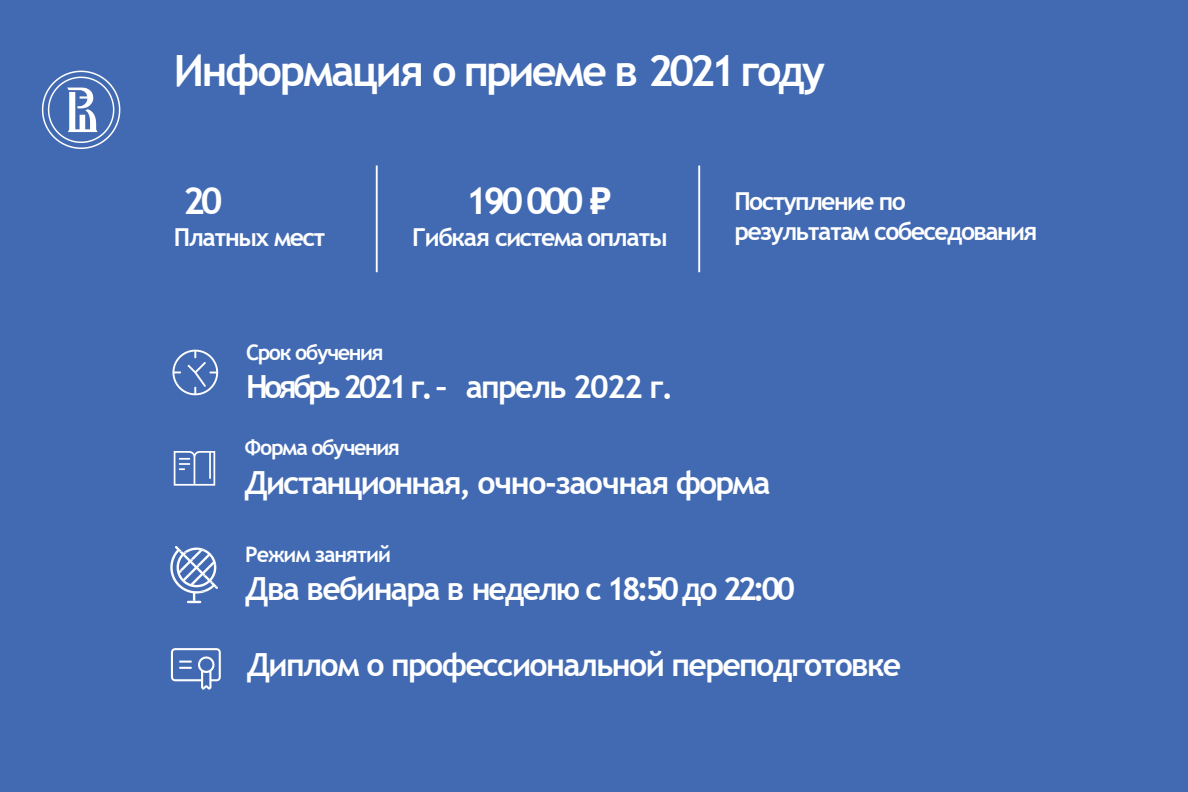
<style>
.page{position:relative;width:1188px;height:792px;background:#fff}
.page>*{position:absolute;margin:0;border:0;box-sizing:border-box;transform-origin:0 0}
.t1{font:700 43.12px "Trebuchet MS";letter-spacing:-.065em;color:#fff}
.t2{font:700 37.2px "Trebuchet MS";letter-spacing:-.105em;color:#fff}
.t3{font:700 31.88px "Trebuchet MS";letter-spacing:-.05em;color:#fff}
.t4{font:700 24.75px/29.7px "Trebuchet MS";letter-spacing:-.065em;color:#fff}
.t5{font:700 21.45px "Trebuchet MS";letter-spacing:-.065em;color:#fff}
.s1{font-family:"Arial"}
</style>
<div class="page">
<div style="left:0;top:0;width:1187px;height:792px;background:#426ab3"></div>
<hr style="left:376px;top:165px;width:1px;height:107px;background:#fff">
<hr style="left:698px;top:165px;width:2px;height:107px;background:#fff">
<svg style="left:172px;top:349px;width:46px;height:46px"></svg>
<svg style="left:174px;top:451px;width:41px;height:34px"></svg>
<svg style="left:171px;top:648px;width:50px;height:41px"></svg>
<svg style="left:170px;top:546px;width:48px;height:57px"></svg>
<svg style="left:42px;top:71px;width:78px;height:78px"></svg>
<h1 class="t1" style="left:174px;top:44px;width:652px">Информация о приеме в 2021 году</h1>
<p class="t2" style="left:183px;top:178px;width:41px">20</p>
<p class="t4" style="left:174px;top:222px;width:153px">Платных мест</p>
<p class="t2" style="left:465px;top:178px;width:146px">190 000 <span class="s1">₽</span></p>
<p class="t4" style="left:412px;top:222px;width:257px">Гибкая система оплаты</p>
<p class="t4" style="left:734px;top:187px;width:304px">Поступление по результатам собеседования</p>
<p class="t5" style="left:246px;top:339px;width:139px">Срок обучения</p>
<p class="t3" style="left:246px;top:367px;width:429px">Ноябрь 2021г.– апрель 2022 г.</p>
<p class="t5" style="left:245px;top:434px;width:157px">Форма обучения</p>
<p class="t3" style="left:245px;top:462px;width:527px">Дистанционная, очно-заочная форма</p>
<p class="t5" style="left:245px;top:540px;width:147px">Режим занятий</p>
<p class="t3" style="left:245px;top:568px;width:551px">Два вебинара в неделю с 18:50 до 22:00</p>
<p class="t3" style="left:247px;top:644px;width:655px">Диплом о профессиональной переподготовке</p>
</div>
